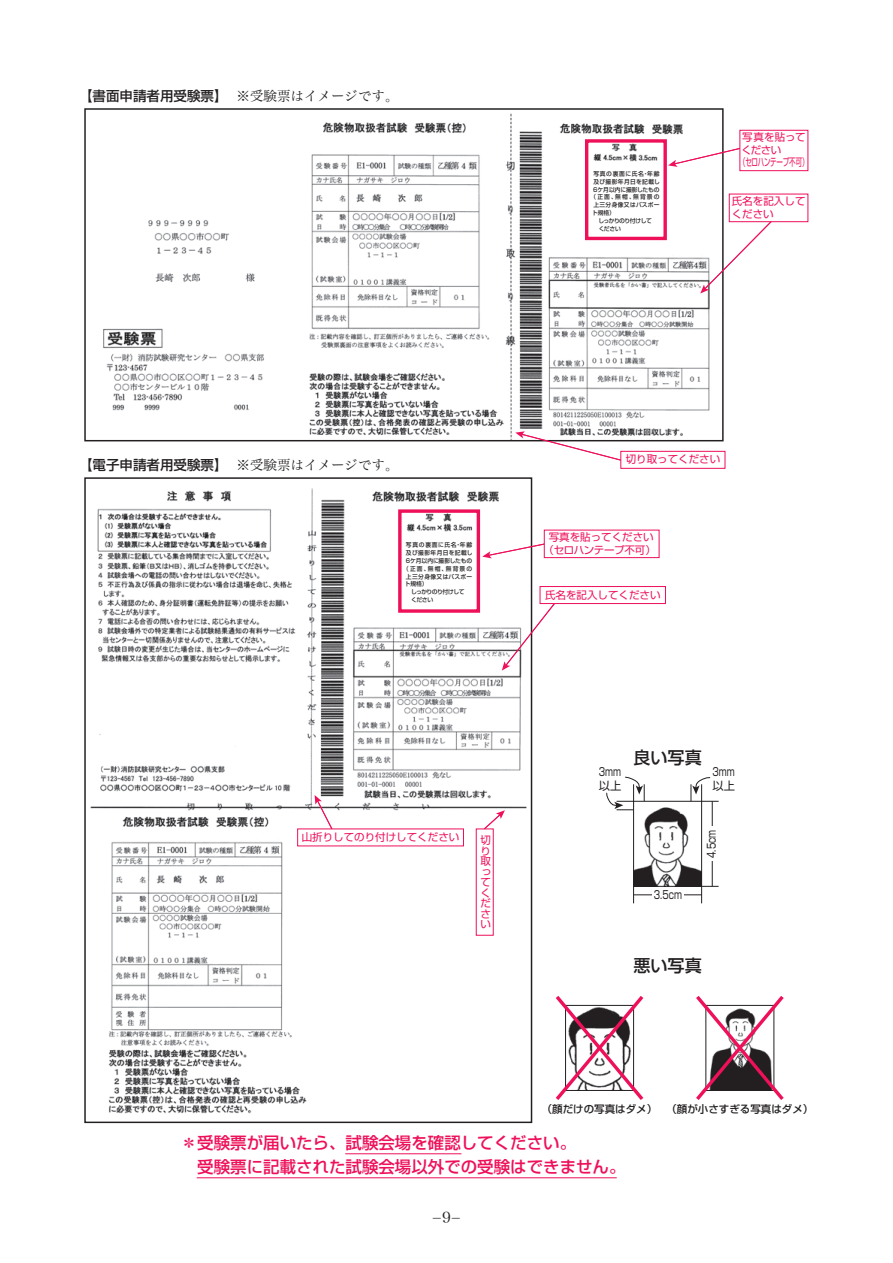
<style>
.page{position:relative;width:893px;height:1263px;background:#fff}
.page>*{position:absolute;margin:0;border:0;box-sizing:border-box;transform-origin:0 0}
.t1{font:500 17.1px "Shin Go Pro";color:#231f20}
.t2{font:500 16.5px/24px "Shin Go Pro";color:#ee1059}
.t3{font:15px "Hira Min Pro W3";color:#231f20}
.t4{font:13.5px "Hira Min Pro W3";color:#231f20}
.t5{font:11.25px/13.5px "Shin Go Pro";color:#231f20;scale:.75 1}
.t6{font:10.5px/10.5px "Shin Go Pro";color:#ee1059}
.t7{font:500 10.5px "Shin Go Pro";color:#231f20}
.t8{font:10.5px/12.6px "Shin Go Pro";letter-spacing:-.035em;color:#ee1059}
.t9{font:500 6px "Shin Go Pro";letter-spacing:.06em;color:#231f20;scale:.96 1}
.t10{font:500 6px "Shin Go Pro";letter-spacing:.035em;color:#231f20;scale:.96 1}
.t11{font:500 6px "Shin Go Pro";letter-spacing:-.02em;color:#231f20;scale:.96 1}
.t12{font:500 6px "Shin Go Pro";letter-spacing:.125em;color:#231f20;scale:.96 1}
.t13{font:500 6px "Shin Go Pro";letter-spacing:-.095em;color:#231f20}
.t14{font:500 6px "Shin Go Pro";letter-spacing:.035em;color:#231f20}
.s1{font-family:"Shin Go Pro";font-weight:500}
</style>
<div class="page">
<img style="left:95px;top:113px;width:629px;height:329px">
<img style="left:635px;top:807px;width:65px;height:78px">
<div style="left:633px;top:801px;width:69px;height:86px;border:1px solid #231f20"></div>
<hr style="left:634px;top:894px;width:68px;height:1px;background:#231f20">
<hr style="left:712px;top:801px;width:1px;height:85px;background:#231f20">
<svg style="left:696px;top:996px;width:88px;height:104px"></svg>
<svg style="left:555px;top:996px;width:89px;height:104px"></svg>
<img style="left:90px;top:488px;width:437px;height:626px">
<div style="left:592px;top:169px;width:69px;height:63px;background:#fff"></div>
<div style="left:404px;top:540px;width:71px;height:64px;background:#fff"></div>
<div style="left:585px;top:139px;width:82px;height:101px;border:3px solid #ee1059"></div>
<div style="left:398px;top:509px;width:82px;height:104px;border:3px solid #ee1059"></div>
<svg style="left:668px;top:147px;width:71px;height:20px"></svg>
<div style="left:739px;top:130px;width:69px;height:41px;border:1px solid #ee1059"></div>
<svg style="left:515px;top:431px;width:107px;height:30px"></svg>
<div style="left:620px;top:451px;width:105px;height:18px;border:1px solid #ee1059"></div>
<svg style="left:502px;top:602px;width:54px;height:69px"></svg>
<div style="left:540px;top:586px;width:126px;height:18px;border:1px solid #ee1059"></div>
<svg style="left:482px;top:543px;width:62px;height:15px"></svg>
<div style="left:544px;top:530px;width:115px;height:28px;border:1px solid #ee1059"></div>
<svg style="left:315px;top:795px;width:18px;height:33px"></svg>
<svg style="left:483px;top:810px;width:22px;height:20px"></svg>
<div style="left:476px;top:828px;width:18px;height:108px;border:1px solid #ee1059"></div>
<svg style="left:700px;top:220px;width:72px;height:73px"></svg>
<div style="left:729px;top:194px;width:79px;height:28px;border:1px solid #ee1059"></div>
<svg style="left:633px;top:886px;width:1px;height:17px"></svg>
<svg style="left:701px;top:886px;width:18px;height:17px"></svg>
<div style="left:710px;top:826px;width:5px;height:35px;background:#fff"></div>
<hr style="left:652px;top:893px;width:31px;height:4px;background:#fff">
<svg style="left:606px;top:777px;width:39px;height:33px"></svg>
<svg style="left:691px;top:777px;width:28px;height:25px"></svg>
<hr style="left:345px;top:1153px;width:116px;height:1px;background:#ee1059">
<hr style="left:197px;top:1177px;width:420px;height:1px;background:#ee1059">
<p class="t4" style="left:79px;top:84px;width:321px"><span class="s1">【書面申請者用受験票】</span> ※受験票はイメージです。</p>
<p class="t12" style="left:593px;top:169px;width:70px">写真の裏面に氏名・年齢</p>
<p class="t9" style="left:593px;top:177px;width:71px">及び撮影年月日を記載し</p>
<p class="t11" style="left:593px;top:184px;width:71px">６ケ月以内に撮影したもの</p>
<p class="t10" style="left:591px;top:192px;width:73px">（正面、無帽、無背景の</p>
<p class="t9" style="left:593px;top:200px;width:70px">上三分身像又はパスポー</p>
<p class="t10" style="left:592px;top:208px;width:25px">ト規格）</p>
<p class="t13" style="left:593px;top:216px;width:60px">　しっかりのり付けして</p>
<p class="t14" style="left:593px;top:223px;width:29px">　ください</p>
<p class="t8" style="left:739px;top:130px;width:71px;text-indent:3px">写真を貼ってください<br>（セロハンテープ不可）</p>
<p class="t6" style="left:732px;top:194px;width:75px;line-height:12.6px">氏名を記入してください</p>
<p class="t4" style="left:79px;top:454px;width:321px"><span class="s1">【電子申請者用受験票】</span> ※受験票はイメージです。</p>
<p class="t12" style="left:406px;top:540px;width:70px">写真の裏面に氏名・年齢</p>
<p class="t9" style="left:406px;top:548px;width:71px">及び撮影年月日を記載し</p>
<p class="t11" style="left:405px;top:556px;width:71px">６ケ月以内に撮影したもの</p>
<p class="t10" style="left:403px;top:563px;width:73px">（正面、無帽、無背景の</p>
<p class="t9" style="left:406px;top:571px;width:70px">上三分身像又はパスポー</p>
<p class="t10" style="left:405px;top:579px;width:25px">ト規格）</p>
<p class="t13" style="left:406px;top:587px;width:60px">　しっかりのり付けして</p>
<p class="t14" style="left:406px;top:595px;width:29px">　ください</p>
<p class="t6" style="left:626px;top:453px;width:96px">切り取ってください</p>
<p class="t6" style="left:543px;top:529px;width:114px;line-height:12.6px;text-align:center">写真を貼ってください（セロハンテープ不可）</p>
<p class="t6" style="left:545px;top:588px;width:117px">氏名を記入してください</p>
<p class="t6" style="left:302px;top:830px;width:159px">山折りしてのり付けしてください</p>
<p class="t6" style="left:480px;top:833px;width:12px">切り取ってください</p>
<h1 class="t1" style="left:633px;top:743px;width:70px">良い写真</h1>
<p class="t5" style="left:599px;top:764px;width:31px">3mm以上</p>
<p class="t5" style="left:713px;top:764px;width:31px">3mm以上</p>
<p class="t5" style="left:654px;top:887px;width:39px">3.5cm</p>
<p class="t5" style="left:703px;top:858px;width:39px;rotate:-90deg">4.5cm</p>
<h1 class="t1" style="left:633px;top:952px;width:70px">悪い写真</h1>
<p class="t7" style="left:542px;top:1100px;width:273px">（顔だけの写真はダメ） （顔が小さすぎる写真はダメ）</p>
<h2 class="t2" style="left:181px;top:1129px;width:446px">＊受験票が届いたら、試験会場を確認してください。<br>　受験票に記載された試験会場以外での受験はできません。</h2>
<h3 class="t3" style="left:432px;top:1205px;width:31px">-9-</h3>
</div>
